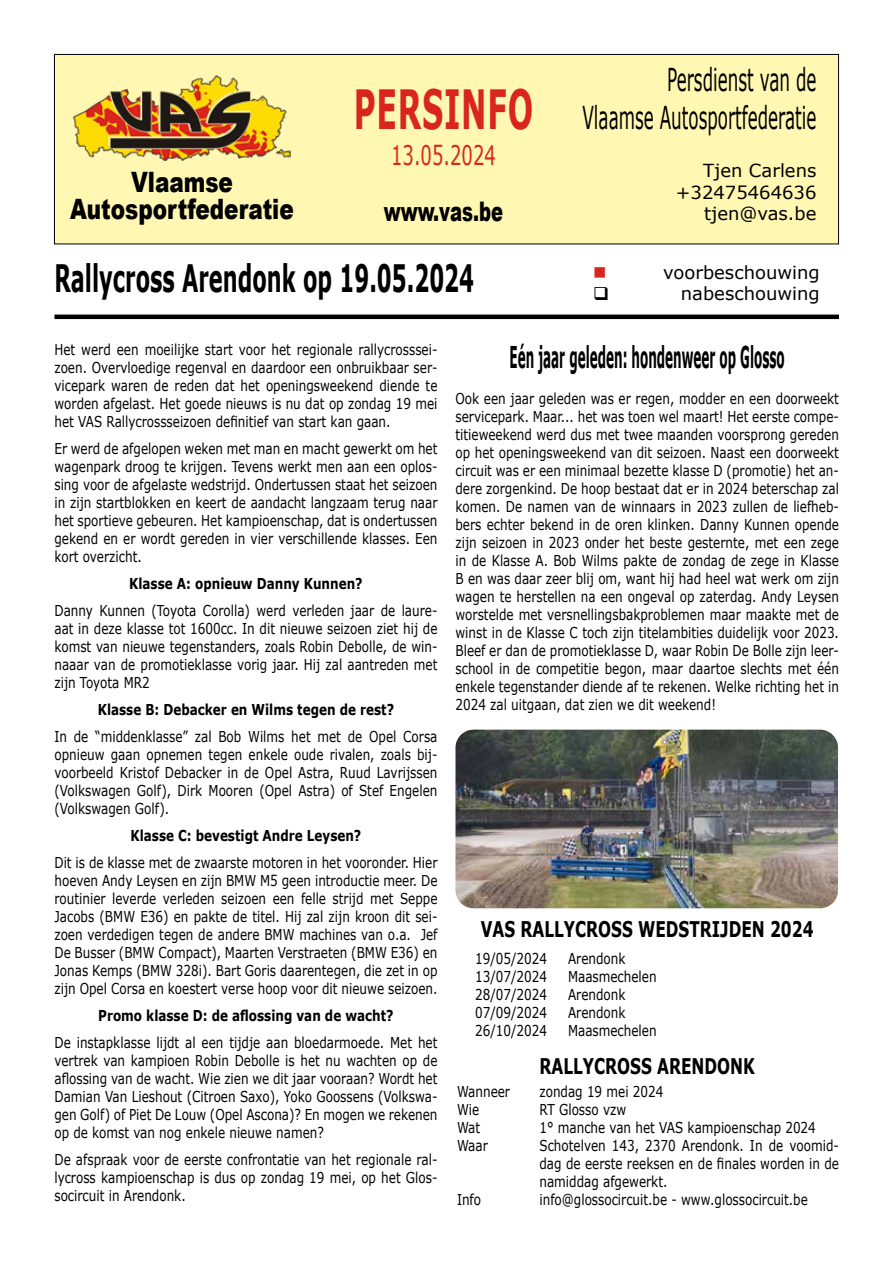
<style>
.page{position:relative;width:893px;height:1263px;background:#fff}
.page>*{position:absolute;margin:0;border:0;box-sizing:border-box;transform-origin:0 0}
.t1{font:700 54px "Verdana";letter-spacing:.025em;color:#d8251d;scale:.56 1}
.t2{font:700 37.8px "Verdana";color:#000;scale:.56 1}
.t3{font:31.5px/37.8px "Verdana";color:#000;text-align:right;scale:.53 1}
.t4{font:700 30px "Verdana";color:#000;scale:.4 1}
.t5{font:900 28.05px/27px "Arial";color:#000;text-align:center;scale:.77 1}
.t6{font:900 27px "Arial";color:#000;scale:.67 1}
.t7{font:27px "Verdana";color:#d8251d;scale:.67 1}
.t8{font:700 21.6px "Verdana";color:#000;scale:.71 1}
.t9{font:18px/21.6px "Verdana";color:#000;text-align:right}
.t10{font:18px "Wingdings";color:#d8251d}
.t11{font:15px/18px "Verdana";color:#000;text-align:justify;scale:.8 1}
.t12{font:700 15px "Verdana";color:#000;scale:.8 1}
</style>
<div class="page">
<div style="left:54px;top:54px;width:784px;height:190px;background:#fff7b2"></div>
<div style="left:54px;top:54px;width:785px;height:190px;border:1px solid #000"></div>
<hr style="left:54px;top:315px;width:785px;height:4px;background:#000">
<img style="left:73px;top:75px;width:218px;height:85px">
<img style="left:455px;top:730px;width:383px;height:178px">
<h3 class="t5" style="left:70px;top:168px;width:292px">Vlaamse<br>Autosportfederatie</h3>
<h1 class="t1" style="left:354px;top:75px;width:322px">PERSINFO</h1>
<h3 class="t7" style="left:391px;top:136px;width:158px">13.05.2024</h3>
<h3 class="t6" style="left:384px;top:192px;width:180px">www.vas.be</h3>
<h3 class="t3" style="left:582px;top:61px;width:443px">Persdienst van de<br>Vlaamse Autosportfederatie</h3>
<p class="t9" style="left:676px;top:160px;width:142px">Tjen Carlens +32475464636 tjen@vas.be</p>
<h2 class="t2" style="left:54px;top:255px;width:751px">Rallycross Arendonk op 19.05.2024</h2>
<p class="t10" style="left:593px;top:262px;width:15px">■</p>
<p class="t9" style="left:663px;top:261px;width:158px">voorbeschouwing</p>
<p class="t9" style="left:681px;top:283px;width:140px">nabeschouwing</p>
<p class="t11" style="left:54px;top:341px;width:480px">Het werd een moeilijke start voor het regionale rallycrosssei&shy;zoen. Overvloedige regenval en daardoor een onbruikbaar ser&shy;vicepark waren de reden dat het openingsweekend diende te worden afgelast. Het goede nieuws is nu dat op zondag 19 mei het VAS Rallycrossseizoen definitief van start kan gaan.</p>
<p class="t11" style="left:54px;top:440px;width:480px">Er werd de afgelopen weken met man en macht gewerkt om het wagenpark droog te krijgen. Tevens werkt men aan een oplos&shy;sing voor de afgelaste wedstrijd. Ondertussen staat het seizoen in zijn startblokken en keert de aandacht langzaam terug naar het sportieve gebeuren. Het kampioenschap, dat is ondertussen gekend en er wordt gereden in vier verschillende klasses. Een kort overzicht.</p>
<p class="t12" style="left:129px;top:574px;width:293px">Klasse A: opnieuw Danny Kunnen?</p>
<p class="t11" style="left:54px;top:602px;width:480px">Danny Kunnen (Toyota Corolla) werd verleden jaar de laure&shy;aat in deze klasse tot 1600cc. In dit nieuwe seizoen ziet hij de komst van nieuwe tegenstanders, zoals Robin Debolle, de win&shy;naaar van de promotieklasse vorig jaar. Hij zal aantreden met zijn Toyota MR2</p>
<p class="t12" style="left:98px;top:700px;width:372px">Klasse B: Debacker en Wilms tegen de rest?</p>
<p class="t11" style="left:54px;top:728px;width:480px">In de “middenklasse” zal Bob Wilms het met de Opel Corsa opnieuw gaan opnemen tegen enkele oude rivalen, zoals bij&shy;voorbeeld Kristof Debacker in de Opel Astra, Ruud Lavrijssen (Volkswagen Golf), Dirk Mooren (Opel Astra) of Stef Engelen (Volkswagen Golf).</p>
<p class="t12" style="left:131px;top:826px;width:290px">Klasse C: bevestigt Andre Leysen?</p>
<p class="t11" style="left:54px;top:854px;width:480px">Dit is de klasse met de zwaarste motoren in het vooronder. Hier hoeven Andy Leysen en zijn BMW M5 geen introductie meer. De routinier leverde verleden seizoen een felle strijd met Seppe Jacobs (BMW E36) en pakte de titel. Hij zal zijn kroon dit sei&shy;zoen verdedigen tegen de andere BMW machines van o.a. Jef De Busser (BMW Compact), Maarten Verstraeten (BMW E36) en Jonas Kemps (BMW 328i). Bart Goris daarentegen, die zet in op zijn Opel Corsa en koestert verse hoop voor dit nieuwe seizoen.</p>
<p class="t12" style="left:98px;top:1006px;width:371px">Promo klasse D: de aflossing van de wacht?</p>
<p class="t11" style="left:54px;top:1034px;width:480px">De instapklasse lijdt al een tijdje aan bloedarmoede. Met het vertrek van kampioen Robin Debolle is het nu wachten op de aflossing van de wacht. Wie zien we dit jaar vooraan? Wordt het Damian Van Lieshout (Citroen Saxo), Yoko Goossens (Volkswa&shy;gen Golf) of Piet De Louw (Opel Ascona)? En mogen we rekenen op de komst van nog enkele nieuwe namen?</p>
<p class="t11" style="left:54px;top:1151px;width:480px">De afspraak voor de eerste confrontatie van het regionale ral&shy;lycross kampioenschap is dus op zondag 19 mei, op het Glos&shy;socircuit in Arendonk.</p>
<h3 class="t4" style="left:510px;top:338px;width:690px">Eén jaar geleden: hondenweer op Glosso</h3>
<p class="t11" style="left:455px;top:389px;width:481px">Ook een jaar geleden was er regen, modder en een doorweekt servicepark. Maar... het was toen wel maart! Het eerste compe&shy;titieweekend werd dus met twee maanden voorsprong gereden op het openingsweekend van dit seizoen. Naast een doorweekt circuit was er een minimaal bezette klasse D (promotie) het an&shy;dere zorgenkind. De hoop bestaat dat er in 2024 beterschap zal komen. De namen van de winnaars in 2023 zullen de liefheb&shy;bers echter bekend in de oren klinken. Danny Kunnen opende zijn seizoen in 2023 onder het beste gesternte, met een zege in de Klasse A. Bob Wilms pakte de zondag de zege in Klasse B en was daar zeer blij om, want hij had heel wat werk om zijn wagen te herstellen na een ongeval op zaterdag. Andy Leysen worstelde met versnellingsbakproblemen maar maakte met de winst in de Klasse C toch zijn titelambities duidelijk voor 2023.<br>Bleef er dan de promotieklasse D, waar Robin De Bolle zijn leer&shy;school in de competitie begon, maar daartoe slechts met één enkele tegenstander diende af te rekenen. Welke richting het in 2024 zal uitgaan, dat zien we dit weekend!</p>
<h3 class="t8" style="left:481px;top:915px;width:470px">VAS RALLYCROSS WEDSTRIJDEN 2024</h3>
<p class="t11" style="left:475px;top:949px;width:91px">19/05/2024</p>
<p class="t11" style="left:568px;top:949px;width:73px">Arendonk</p>
<p class="t11" style="left:475px;top:967px;width:91px">13/07/2024</p>
<p class="t11" style="left:568px;top:967px;width:112px">Maasmechelen</p>
<p class="t11" style="left:475px;top:985px;width:91px">28/07/2024</p>
<p class="t11" style="left:568px;top:985px;width:73px">Arendonk</p>
<p class="t11" style="left:475px;top:1003px;width:91px">07/09/2024</p>
<p class="t11" style="left:568px;top:1003px;width:73px">Arendonk</p>
<p class="t11" style="left:475px;top:1021px;width:91px">26/10/2024</p>
<p class="t11" style="left:568px;top:1021px;width:112px">Maasmechelen</p>
<h3 class="t8" style="left:540px;top:1052px;width:305px">RALLYCROSS ARENDONK</h3>
<p class="t11" style="left:457px;top:1083px;width:68px">Wanneer</p>
<p class="t11" style="left:539px;top:1083px;width:156px">zondag 19 mei 2024</p>
<p class="t11" style="left:457px;top:1101px;width:29px">Wie</p>
<p class="t11" style="left:539px;top:1101px;width:110px">RT Glosso vzw</p>
<p class="t11" style="left:457px;top:1119px;width:31px">Wat</p>
<p class="t11" style="left:539px;top:1119px;width:347px">1° manche van het VAS kampioenschap 2024</p>
<p class="t11" style="left:457px;top:1137px;width:40px">Waar</p>
<p class="t11" style="left:539px;top:1137px;width:376px">Schotelven 143, 2370 Arendonk. In de voomid&shy;dag de eerste reeksen en de finales worden in de namiddag afgewerkt.</p>
<p class="t11" style="left:457px;top:1191px;width:32px">Info</p>
<p class="t11" style="left:539px;top:1191px;width:337px">info@glossocircuit.be - www.glossocircuit.be</p>
</div>
